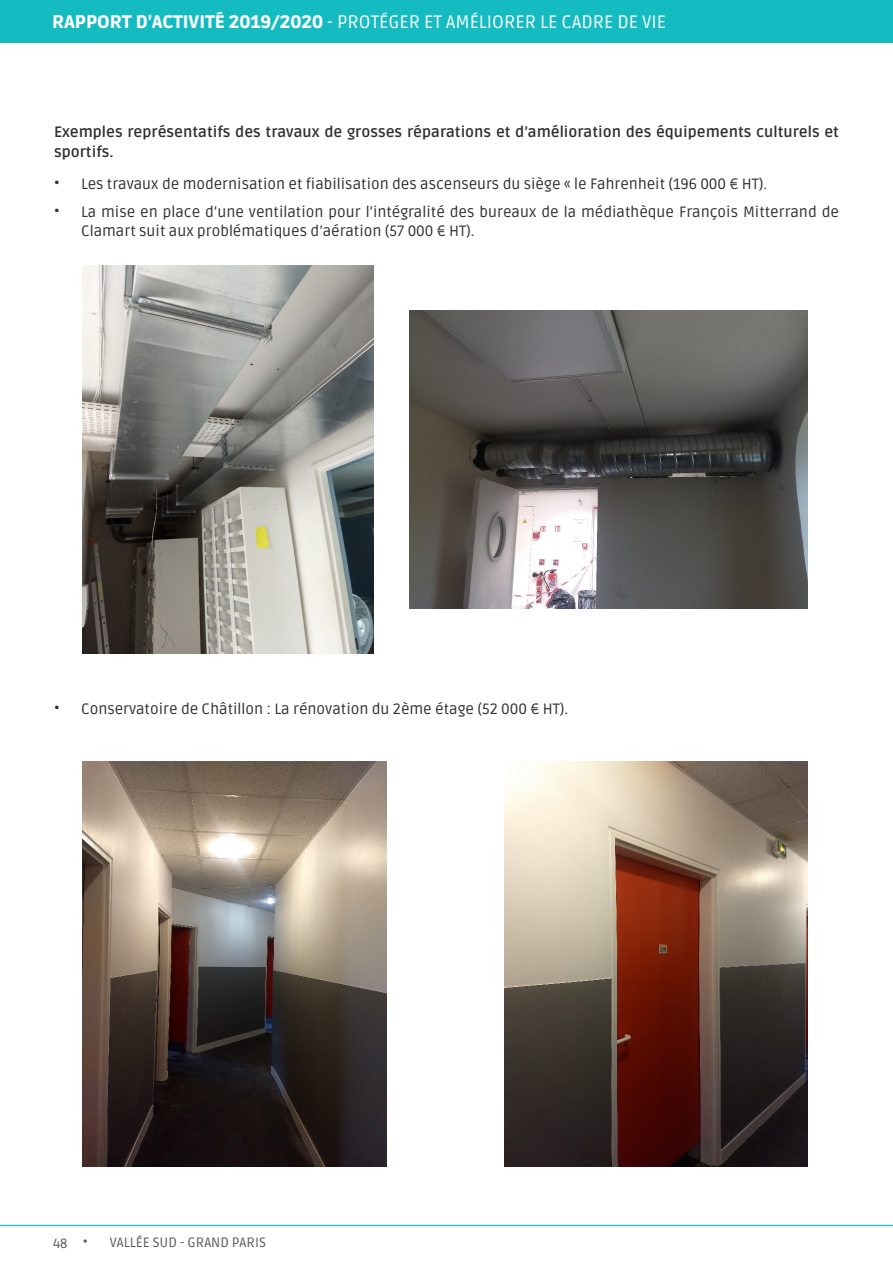
<style>
.page{position:relative;width:893px;height:1263px;background:#fff}
.page>*{position:absolute;margin:0;border:0;box-sizing:border-box;transform-origin:0 0}
.t1{font:18px "Ruda";color:#fff}
.t2{font:15px/19.5px "Ruda";color:#312f30}
.t3{font:700 15px/19.5px "Ruda";color:#312f30}
.t4{font:13.5px "Ruda";color:#57585a}
.s1{font-weight:900}
</style>
<div class="page">
<div style="left:0;top:0;width:893px;height:43px;background:#14bcc2"></div>
<hr style="left:0;top:1225px;width:893px;height:1px;background:#00b6bc">
<img style="left:83px;top:266px;width:291px;height:387px">
<img style="left:410px;top:310px;width:398px;height:299px">
<img style="left:83px;top:761px;width:304px;height:405px">
<img style="left:504px;top:761px;width:304px;height:405px">
<p class="t1" style="left:52px;top:12px;width:616px"><span class="s1">RAPPORT D’ACTIVITÉ 2019/2020</span> - PROTÉGER ET AMÉLIORER LE CADRE DE VIE</p>
<p class="t3" style="left:54px;top:123px;width:786px">Exemples représentatifs des travaux de grosses réparations et d’amélioration des équipements culturels et sportifs.</p>
<p class="t2" style="left:54px;top:174px;width:715px">• Les travaux de modernisation et fiabilisation des ascenseurs du siège « le Fahrenheit (196 000 € HT).</p>
<p class="t2" style="left:81px;top:202px;width:759px;text-indent:-27px">• La mise en place d’une ventilation pour l’intégralité des bureaux de la médiathèque François Mitterrand de<br>Clamart suit aux problématiques d’aération (57 000 € HT).</p>
<p class="t2" style="left:54px;top:699px;width:516px">• Conservatoire de Châtillon : La rénovation du 2ème étage (52 000 € HT).</p>
<p class="t4" style="left:53px;top:1236px;width:36px">48 •</p>
<p class="t4" style="left:110px;top:1235px;width:158px">VALLÉE SUD - GRAND PARIS</p>
</div>
